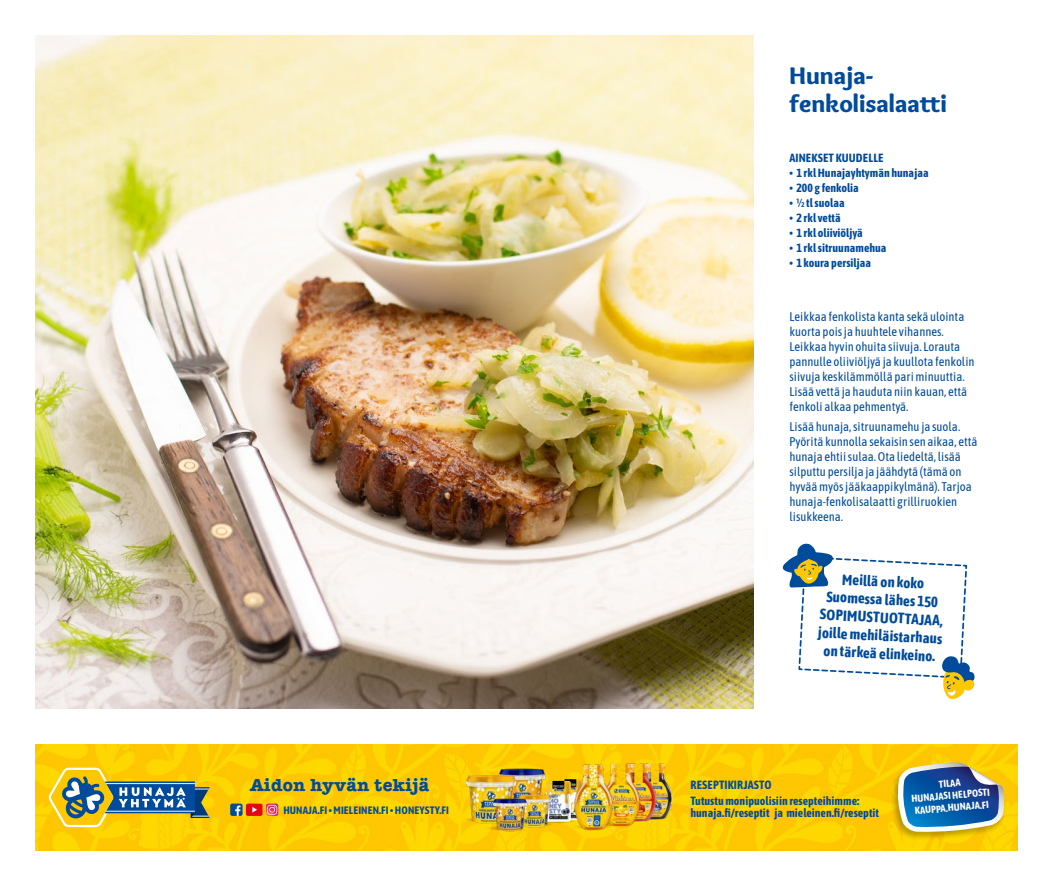
<style>
.page{position:relative;width:1053px;height:886px;background:#fff}
.page>*{position:absolute;margin:0;border:0;box-sizing:border-box;transform-origin:0 0}
.Iso_Reseptin_otsikko{font:900 25px/27.5px "Overlock";color:#004b9c}
.t1{font:700 17.62px "American Typewriter ITC Pro";letter-spacing:.025em;color:#004b9c}
.Nostoteksti_Asap{font:700 15px/18px "Asap Condensed";color:#004b9c;text-align:center}
.Resepti_ohjeteksti_A{font:12.5px/15px "Asap Condensed";color:#004b9c}
.AINESOSAT_OTSIKKO_As{font:700 11.88px/11px "Asap Condensed";color:#004b9c}
.t2{font:700 10.75px "Asap Condensed";letter-spacing:.01em;color:#004b9c}
.t3{font:700 10.12px/12.4px "Asap Condensed";color:#fff;text-align:center}
</style>
<div class="page">
<img style="left:35px;top:35px;width:718px;height:674px">
<svg style="left:782px;top:543px;width:193px;height:157px"></svg>
<img style="left:36px;top:744px;width:981px;height:106px">
<div style="left:890px;top:761px;width:115px;height:79px;background:#000;opacity:.25"></div>
<svg style="left:896px;top:762px;width:108px;height:70px;background:#5c8290"></svg>
<svg style="left:48px;top:768px;width:162px;height:59px;background:#a8a656"></svg>
<div style="left:230px;top:803px;width:12px;height:13px;background:#004b9c;border-radius:2px"></div>
<svg style="left:235px;top:805px;width:5px;height:11px"></svg>
<svg style="left:246px;top:803px;width:32px;height:13px"></svg>
<img style="left:496px;top:761px;width:52px;height:28px">
<div style="left:462px;top:817px;width:34px;height:5px;background:#ffd900;border-radius:50%"></div>
<img style="left:463px;top:767px;width:55px;height:65px">
<img style="left:558px;top:779px;width:15px;height:40px">
<svg style="left:539px;top:819px;width:34px;height:4px"></svg>
<img style="left:546px;top:781px;width:25px;height:41px">
<div style="left:522px;top:821px;width:31px;height:5px;background:#f6be01;border-radius:50%"></div>
<img style="left:516px;top:789px;width:36px;height:43px">
<svg style="left:484px;top:826px;width:34px;height:4px"></svg>
<img style="left:491px;top:793px;width:37px;height:41px">
<img style="left:656px;top:763px;width:16px;height:57px">
<img style="left:640px;top:763px;width:16px;height:60px">
<img style="left:601px;top:763px;width:39px;height:64px">
<div style="left:571px;top:824px;width:37px;height:5px;background:#f9d400;border-radius:50%"></div>
<img style="left:573px;top:765px;width:40px;height:66px">
<p class="Iso_Reseptin_otsikko" style="left:789px;top:62px;width:159px">Hunaja&shy;fenkolisalaatti</p>
<p class="AINESOSAT_OTSIKKO_As" style="left:789px;top:151px;width:96px">AINEKSET KUUDELLE</p>
<p class="AINESOSAT_OTSIKKO_As" style="left:789px;top:166px;width:141px">• 1 rkl Hunajayhtymän hunajaa</p>
<p class="AINESOSAT_OTSIKKO_As" style="left:789px;top:181px;width:71px">• 200 g fenkolia</p>
<p class="AINESOSAT_OTSIKKO_As" style="left:789px;top:196px;width:57px">• ½ tl suolaa</p>
<p class="AINESOSAT_OTSIKKO_As" style="left:789px;top:211px;width:53px">• 2 rkl vettä</p>
<p class="AINESOSAT_OTSIKKO_As" style="left:789px;top:226px;width:75px">• 1 rkl oliiviöljyä</p>
<p class="AINESOSAT_OTSIKKO_As" style="left:789px;top:241px;width:99px">• 1 rkl sitruunamehua</p>
<p class="AINESOSAT_OTSIKKO_As" style="left:789px;top:256px;width:83px">• 1 koura persiljaa</p>
<p class="Resepti_ohjeteksti_A" style="left:789px;top:308px;width:186px">Leikkaa fenkolista kanta sekä ulointa kuorta pois ja huuhtele vihannes.<br>Leikkaa hyvin ohuita siivuja. Lorauta pannulle oliiviöljyä ja kuullota fenkolin siivuja keskilämmöllä pari minuuttia.<br>Lisää vettä ja hauduta niin kauan, että fenkoli alkaa pehmentyä.</p>
<p class="Resepti_ohjeteksti_A" style="left:789px;top:418px;width:189px">Lisää hunaja, sitruunamehu ja suola.<br>Pyöritä kunnolla sekaisin sen aikaa, että hunaja ehtii sulaa. Ota liedeltä, lisää silputtu persilja ja jäähdytä (tämä on hyvää myös jääkaappikylmänä). Tarjoa hunaja-fenkolisalaatti grilliruokien lisukkeena.</p>
<p class="Nostoteksti_Asap" style="left:821px;top:568px;width:126px;rotate:3deg">Meillä on koko<br>Suomessa lähes 150<br>SOPIMUSTUOTTAJAA, joille mehiläistarhaus on tärkeä elinkeino.</p>
<h2 class="t1" style="left:250px;top:774px;width:181px">Aidon hyvän tekijä</h2>
<p class="AINESOSAT_OTSIKKO_As" style="left:690px;top:779px;width:83px">RESEPTIKIRJASTO</p>
<p class="t2" style="left:283px;top:802px;width:167px">HUNAJA.FI • MIELEINEN.FI • HONEYSTY.FI</p>
<p class="AINESOSAT_OTSIKKO_As" style="left:690px;top:795px;width:190px">Tutustu monipuolisiin resepteihimme: hunaja.fi/reseptit ja mieleinen.fi/reseptit</p>
<p class="t3" style="left:909px;top:780px;width:80px;rotate:-5deg">TILAA<br>HUNAJASI HELPOSTI<br>KAUPPA.HUNAJA.FI</p>
</div>
